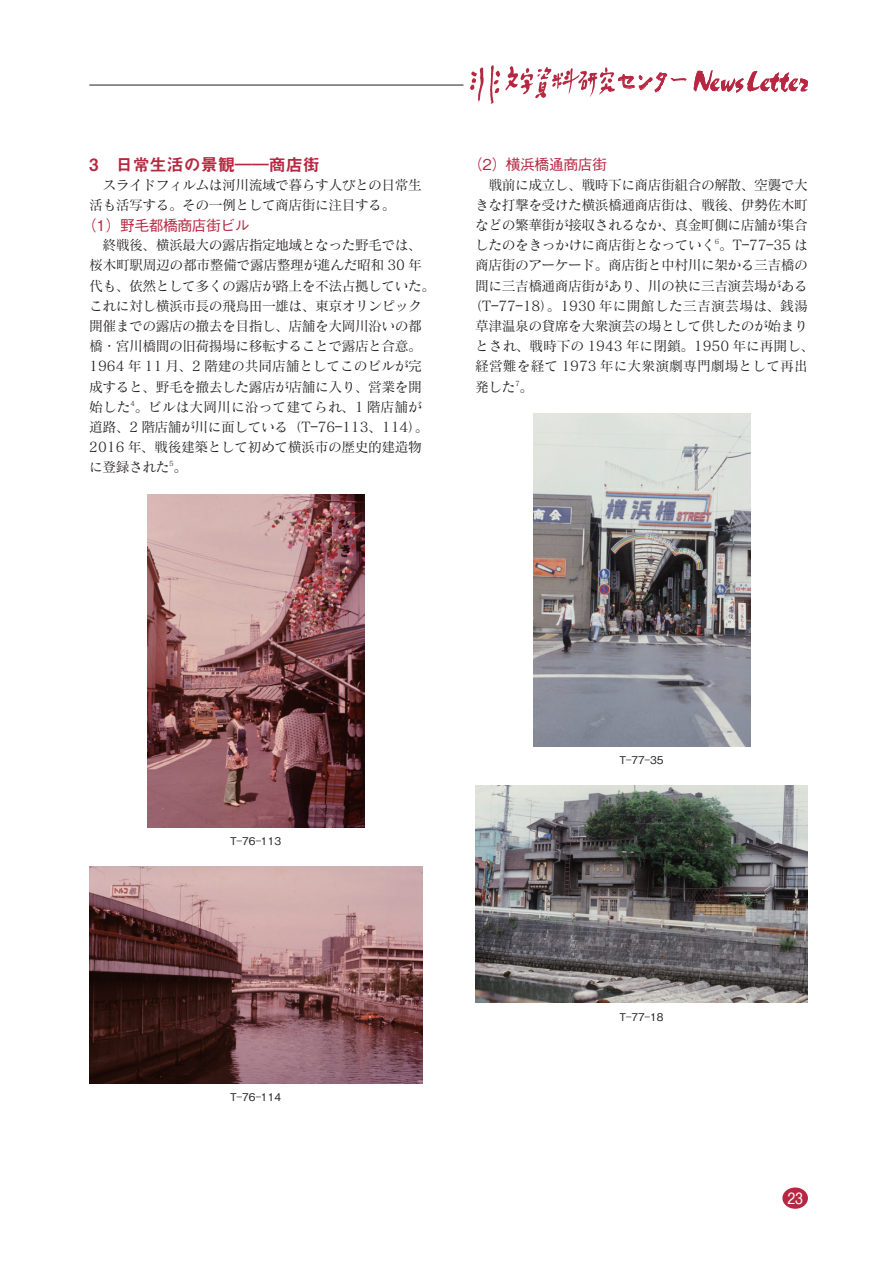
<style>
.page{position:relative;width:893px;height:1263px;background:#fff}
.page>*{position:absolute;margin:0;border:0;box-sizing:border-box;transform-origin:0 0}
.t1{font:25.5px "aoyagireisyosimo 2";color:#b62841;scale:.9 1}
.t2{font:16.95px "Midashi Go Pr 6 MB31";color:#b62841}
.t3{font:500 15.45px "Gothic BBB Pr 6";color:#fff}
.t4{font:500 14.85px "Gothic BBB Pr 6";letter-spacing:-.035em;color:#b62841}
.t5{font:13.8px/20.2px "Matisse Pro M";letter-spacing:-.04em;color:#231f20}
.t6{font:13.8px "Matisse Pro M";letter-spacing:.015em;color:#231f20}
.t7{font:13.8px "Matisse Pro M";letter-spacing:-.005em;color:#231f20}
.t8{font:13.8px "Matisse Pro M";letter-spacing:.005em;color:#231f20}
.t9{font:500 10.65px "Gothic BBB Pr 6";color:#231f20}
</style>
<div class="page">
<hr style="left:89px;top:85px;width:374px;height:1px;background:#231f20">
<div style="left:782px;top:1187px;width:26px;height:22px;background:#b62841;border-radius:50%"></div>
<img style="left:471px;top:65px;width:144px;height:39px">
<svg style="left:617px;top:72px;width:70px;height:21px"></svg>
<svg style="left:694px;top:70px;width:114px;height:23px"></svg>
<img style="left:147px;top:494px;width:217px;height:333px">
<img style="left:89px;top:866px;width:333px;height:217px">
<img style="left:533px;top:414px;width:217px;height:332px">
<img style="left:475px;top:786px;width:333px;height:217px">
<p class="t2" style="left:89px;top:151px;width:232px">3　日常生活の景観――商店街</p>
<p class="t5" style="left:89px;top:174px;width:334px">　スライドフィルムは河川流域で暮らす人びとの日常生活も活写する。その一例として商店街に注目する。</p>
<p class="t4" style="left:82px;top:213px;width:169px">（1）野毛都橋商店街ビル</p>
<p class="t5" style="left:89px;top:234px;width:348px">　終戦後、横浜最大の露店指定地域となった野毛では、桜木町駅周辺の都市整備で露店整理が進んだ昭和 30 年代も、依然として多くの露店が路上を不法占拠していた。これに対し横浜市長の飛鳥田一雄は、東京オリンピック開催までの露店の撤去を目指し、店舗を大岡川沿いの都橋・宮川橋間の旧荷揚場に移転することで露店と合意。<br>1964 年 11 月、2 階建の共同店舗としてこのビルが完成すると、野毛を撤去した露店が店舗に入り、営業を開始した<sup>4</sup>。ビルは大岡川に沿って建てられ、1 階店舗が道路、2 階店舗が川に面している（T―76―113、114）。<br>2016 年、戦後建築として初めて横浜市の歴史的建造物に登録された<sup>5</sup>。</p>
<h1 class="t1" style="left:616px;top:68px;width:73px">センター</h1>
<p class="t4" style="left:468px;top:152px;width:141px">（2）横浜橋通商店街</p>
<p class="t5" style="left:475px;top:174px;width:334px">　戦前に成立し、戦時下に商店街組合の解散、空襲で大</p>
<p class="t5" style="left:475px;top:194px;width:334px">きな打撃を受けた横浜橋通商店街は、戦後、伊勢佐木町</p>
<p class="t5" style="left:475px;top:214px;width:334px">などの繁華街が接収されるなか、真金町側に店舗が集合</p>
<p class="t5" style="left:475px;top:235px;width:334px">したのをきっかけに商店街となっていく<sup>6</sup>。T―77―35 は</p>
<p class="t5" style="left:475px;top:255px;width:334px">商店街のアーケード。商店街と中村川に架かる三吉橋の</p>
<p class="t5" style="left:475px;top:275px;width:334px">間に三吉橋通商店街があり、川の袂に三吉演芸場がある</p>
<p class="t6" style="left:468px;top:297px;width:341px">（T―77―18）。1930 年に開館した三吉演芸場は、銭湯</p>
<p class="t5" style="left:475px;top:315px;width:334px">草津温泉の貸席を大衆演芸の場として供したのが始まり</p>
<p class="t7" style="left:475px;top:337px;width:341px">とされ、戦時下の 1943 年に閉鎖。1950 年に再開し、</p>
<p class="t8" style="left:475px;top:358px;width:334px">経営難を経て 1973 年に大衆演劇専門劇場として再出</p>
<p class="t5" style="left:475px;top:376px;width:60px">発した<sup>7</sup>。</p>
<p class="t9" style="left:230px;top:832px;width:52px">T―76―113</p>
<p class="t9" style="left:230px;top:1089px;width:52px">T―76―114</p>
<p class="t9" style="left:619px;top:752px;width:46px">T―77―35</p>
<p class="t9" style="left:619px;top:1008px;width:46px">T―77―18</p>
<p class="t3" style="left:787px;top:1186px;width:17px">23</p>
</div>
